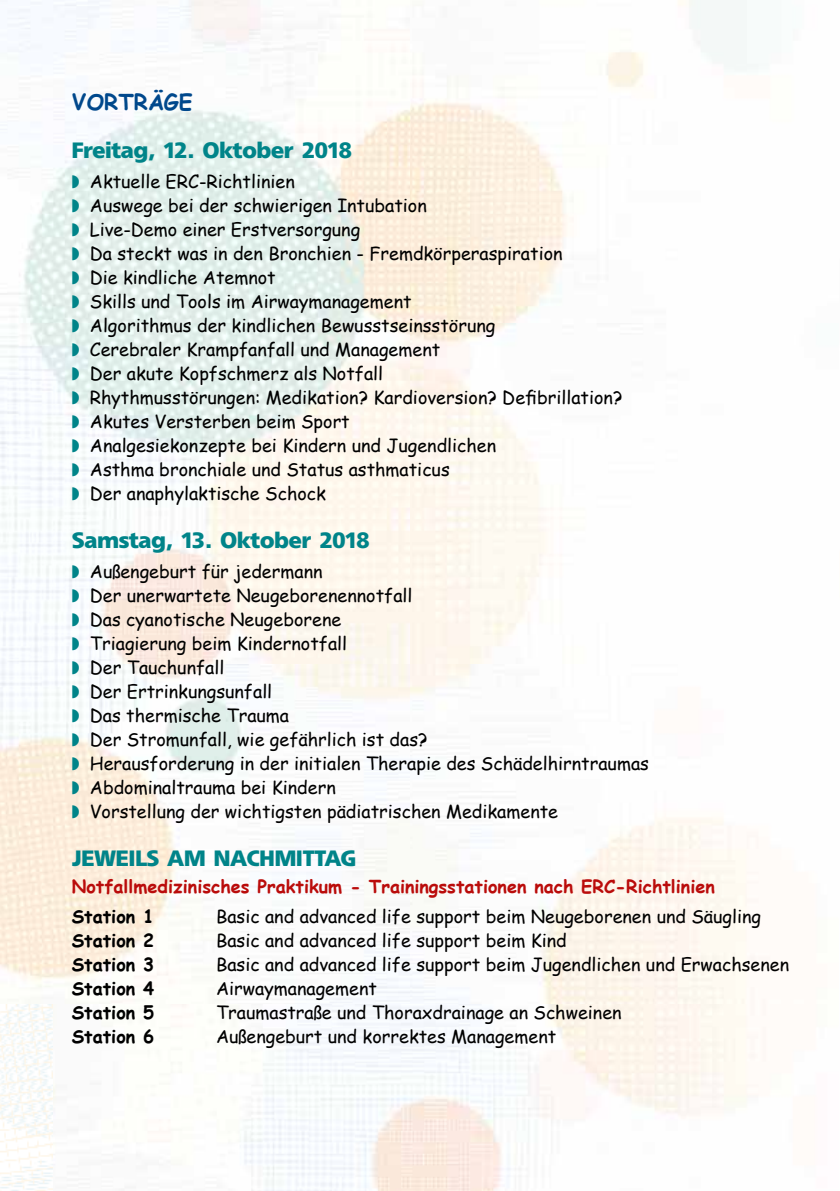
<style>
.page{position:relative;width:840px;height:1191px;background:#fff}
.page>*{position:absolute;margin:0;border:0;box-sizing:border-box;transform-origin:0 0}
.t1{font:700 22px "Freeborn SB";color:#008489}
.t2{font:700 22px "Comic Sans MS";color:#00488c}
.t3{font:18px/24px "Comic Sans MS";color:#000}
.t4{font:700 18px "Comic Sans MS";color:#ba0c0b}
.t5{font:700 18px "Comic Sans MS";color:#000}
.s1{color:#008489}
</style>
<div class="page">
<img style="left:0;top:0;width:758px;height:1191px">
<p class="t2" style="left:72px;top:86px;width:122px">VORTRÄGE</p>
<p class="t1" style="left:72px;top:138px;width:281px">Freitag, 12. Oktober 2018</p>
<p class="t3" style="left:72px;top:169px;width:551px"><span class="s1">◗</span> Aktuelle ERC-Richtlinien<br><span class="s1">◗</span> Auswege bei der schwierigen Intubation<br><span class="s1">◗</span> Live-Demo einer Erstversorgung<br><span class="s1">◗</span> Da steckt was in den Bronchien - Fremdkörperaspiration<br><span class="s1">◗</span> Die kindliche Atemnot<br><span class="s1">◗</span> Skills und Tools im Airwaymanagement<br><span class="s1">◗</span> Algorithmus der kindlichen Bewusstseinsstörung<br><span class="s1">◗</span> Cerebraler Krampfanfall und Management<br><span class="s1">◗</span> Der akute Kopfschmerz als Notfall<br><span class="s1">◗</span> Rhythmusstörungen: Medikation? Kardioversion? Defibrillation? <span class="s1">◗</span> Akutes Versterben beim Sport<br><span class="s1">◗</span> Analgesiekonzepte bei Kindern und Jugendlichen<br><span class="s1">◗</span> Asthma bronchiale und Status asthmaticus<br><span class="s1">◗</span> Der anaphylaktische Schock</p>
<p class="t1" style="left:72px;top:527px;width:299px">Samstag, 13. Oktober 2018</p>
<p class="t3" style="left:72px;top:558px;width:578px"><span class="s1">◗</span> Außengeburt für jedermann<br><span class="s1">◗</span> Der unerwartete Neugeborenennotfall<br><span class="s1">◗</span> Das cyanotische Neugeborene<br><span class="s1">◗</span> Triagierung beim Kindernotfall<br><span class="s1">◗</span> Der Tauchunfall<br><span class="s1">◗</span> Der Ertrinkungsunfall<br><span class="s1">◗</span> Das thermische Trauma<br><span class="s1">◗</span> Der Stromunfall, wie gefährlich ist das?<br><span class="s1">◗</span> Herausforderung in der initialen Therapie des Schädelhirntraumas <span class="s1">◗</span> Abdominaltrauma bei Kindern<br><span class="s1">◗</span> Vorstellung der wichtigsten pädiatrischen Medikamente</p>
<p class="t1" style="left:72px;top:845px;width:286px">JEWEILS AM NACHMITTAG</p>
<p class="t4" style="left:72px;top:873px;width:644px">Notfallmedizinisches Praktikum - Trainingsstationen nach ERC-Richtlinien</p>
<p class="t5" style="left:72px;top:903px;width:84px">Station 1</p>
<p class="t3" style="left:216px;top:904px;width:546px">Basic and advanced life support beim Neugeborenen und Säugling</p>
<p class="t5" style="left:72px;top:927px;width:84px">Station 2</p>
<p class="t3" style="left:216px;top:928px;width:352px">Basic and advanced life support beim Kind</p>
<p class="t5" style="left:72px;top:951px;width:84px">Station 3</p>
<p class="t3" style="left:216px;top:952px;width:574px">Basic and advanced life support beim Jugendlichen und Erwachsenen</p>
<p class="t5" style="left:72px;top:975px;width:84px">Station 4</p>
<p class="t3" style="left:216px;top:976px;width:162px">Airwaymanagement</p>
<p class="t5" style="left:72px;top:999px;width:84px">Station 5</p>
<p class="t3" style="left:216px;top:1000px;width:407px">Traumastraße und Thoraxdrainage an Schweinen</p>
<p class="t5" style="left:72px;top:1023px;width:84px">Station 6</p>
<p class="t3" style="left:216px;top:1024px;width:341px">Außengeburt und korrektes Management</p>
</div>
